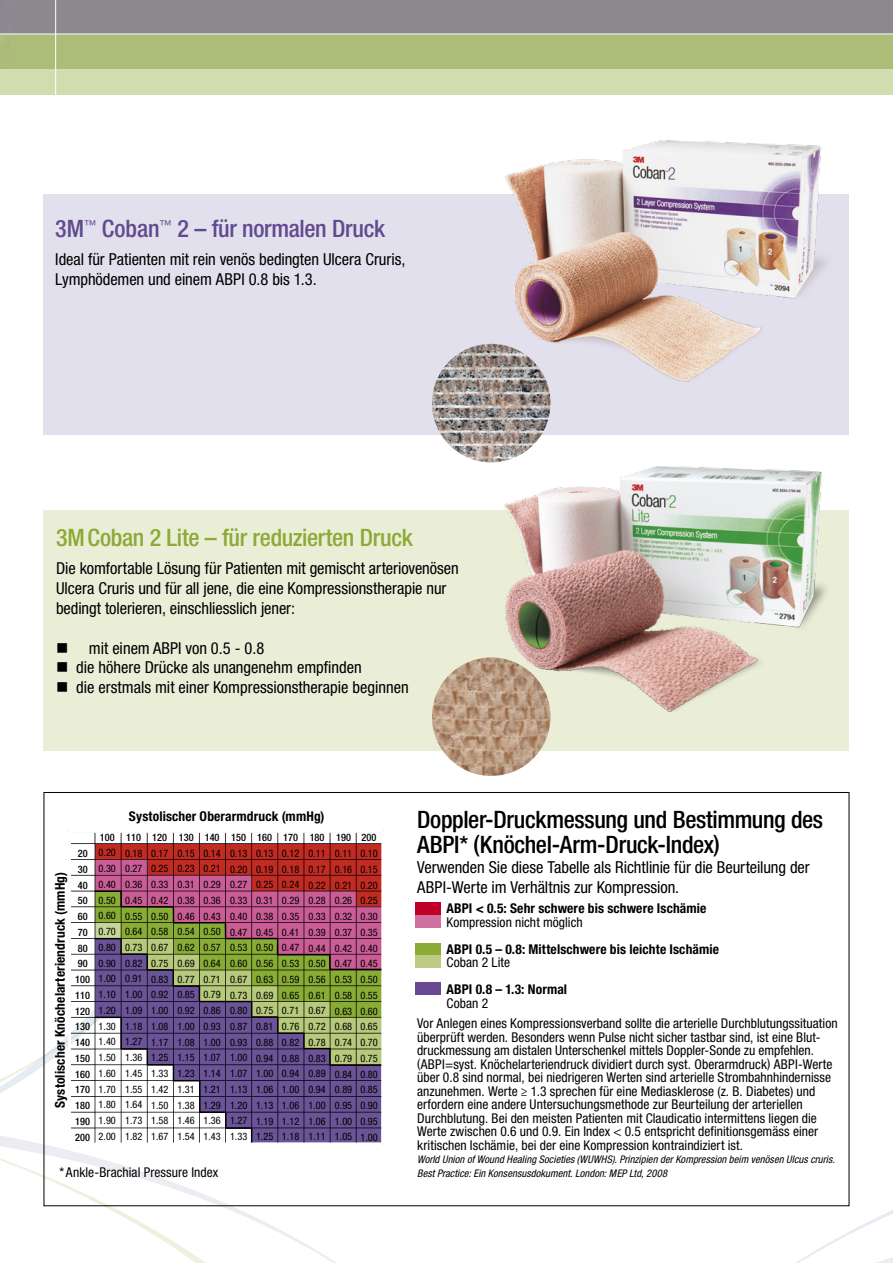
<style>
.page{position:relative;width:893px;height:1263px;background:#fff}
.page>*{position:absolute;margin:0;border:0;box-sizing:border-box;transform-origin:0 0}
.t1{font:500 condensed 24px/25.5px "Helvetica Neue LT Std";letter-spacing:-.015em;color:#000}
.t2{font:500 condensed 24px "Helvetica Neue LT Std";letter-spacing:-.015em;color:#8caa36}
.t3{font:500 condensed 24px "Helvetica Neue LT Std";letter-spacing:-.01em;color:#614a8f}
.t4{font:condensed 16.5px/19.8px "Helvetica Neue LT Std";letter-spacing:-.005em;color:#000}
.t5{font:condensed 13.5px/13.5px "Helvetica Neue LT Std";letter-spacing:.005em;color:#000}
.t6{font:700 condensed 13.5px "Helvetica Neue LT Std";letter-spacing:.01em;color:#000}
.t7{font:italic condensed 10.5px/13.5px "Helvetica Neue LT Std";letter-spacing:.01em;color:#000}
.t8{font:condensed 10.35px/15.8px "Helvetica Neue";color:#000;text-align:justify}
.t9{font:500 condensed 10.35px/15.8px "Helvetica Neue";color:#000}
</style>
<div class="page">
<svg style="left:43px;top:1193px;width:193px;height:70px"></svg>
<svg style="left:236px;top:1206px;width:269px;height:57px"></svg>
<svg style="left:505px;top:1105px;width:388px;height:158px"></svg>
<svg style="left:892px;top:1105px;width:1px;height:151px"></svg>
<div style="left:44px;top:510px;width:805px;height:240px;background:#eaeed7"></div>
<div style="left:44px;top:194px;width:805px;height:241px;background:#e3e0ed"></div>
<img style="left:432px;top:657px;width:118px;height:119px;border-radius:59px">
<svg style="left:68px;top:830px;width:316px;height:315px"></svg>
<svg style="left:0;top:844px;width:382px;height:349px"></svg>
<div style="left:415px;top:982px;width:26px;height:13px;background:#694994"></div>
<div style="left:415px;top:943px;width:26px;height:12px;background:#8caa36"></div>
<div style="left:415px;top:955px;width:26px;height:13px;background:#bdcb84"></div>
<div style="left:415px;top:902px;width:26px;height:13px;background:#c1002a"></div>
<div style="left:415px;top:915px;width:26px;height:13px;background:#cf70a0"></div>
<div style="left:0;top:68px;width:893px;height:27px;background:#d1ddaf"></div>
<div style="left:0;top:0;width:893px;height:68px;background:#abbd76"></div>
<div style="left:0;top:0;width:893px;height:34px;background:#8d888e"></div>
<hr style="left:0;top:34px;width:893px;height:1px;background:#fff">
<hr style="left:55px;top:0;width:1px;height:95px;background:#fff">
<img style="left:491px;top:140px;width:335px;height:253px">
<img style="left:489px;top:446px;width:337px;height:275px">
<img style="left:432px;top:344px;width:118px;height:118px;border-radius:59px">
<h1 class="t3" style="left:55px;top:214px;width:331px">3M<sup>™</sup> Coban<sup>™</sup> 2 – für normalen Druck</h1>
<h2 class="t4" style="left:55px;top:250px;width:352px">Ideal für Patienten mit rein venös bedingten Ulcera Cruris,<br>Lymphödemen und einem ABPI 0.8 bis 1.3.</h2>
<h1 class="t2" style="left:56px;top:523px;width:358px">3MCoban 2 Lite – für reduzierten Druck</h1>
<h2 class="t4" style="left:56px;top:559px;width:404px">Die komfortable Lösung für Patienten mit gemischt arteriovenösen<br>Ulcera Cruris und für all jene, die eine Kompressionstherapie nur bedingt tolerieren, einschliesslich jener:</h2>
<h2 class="t4" style="left:56px;top:638px;width:210px">■ mit einem ABPI von 0.5 - 0.8</h2>
<h2 class="t4" style="left:56px;top:658px;width:307px">■ die höhere Drücke als unangenehm empfinden</h2>
<h2 class="t4" style="left:56px;top:677px;width:354px">■ die erstmals mit einer Kompressionstherapie beginnen</h2>
<h3 class="t6" style="left:52px;top:1108px;width:237px;rotate:-90deg">Systolischer Knöchelarteriendruck (mmHg)</h3>
<p class="t9" style="left:75px;top:845px;width:16px">20<br>30<br>40<br>50<br>60<br>70<br>80<br>90<br>100<br>110<br>120<br>130<br>140<br>150<br>160<br>170<br>180<br>190<br>200</p>
<p class="t9" style="left:100px;top:829px;width:16px">100</p>
<p class="t8" style="left:99px;top:845px;width:19px">0.20<br>0.30<br>0.40<br>0.50<br>0.60<br>0.70<br>0.80<br>0.90<br>1.00<br>1.10<br>1.20<br>1.30<br>1.40<br>1.50<br>1.60<br>1.70<br>1.80<br>1.90<br>2.00</p>
<h3 class="t6" style="left:129px;top:808px;width:197px">Systolischer Oberarmdruck (mmHg)</h3>
<p class="t9" style="left:126px;top:829px;width:16px">110</p>
<p class="t8" style="left:125px;top:845px;width:19px">0.18<br>0.27<br>0.36<br>0.45<br>0.55<br>0.64<br>0.73</p>
<p class="t8" style="left:125px;top:971px;width:19px">0.91<br>1.00<br>1.09<br>1.18<br>1.27<br>1.36<br>1.45<br>1.55<br>1.64<br>1.73<br>1.82</p>
<p class="t8" style="left:125px;top:955px;width:19px">0.82</p>
<p class="t9" style="left:152px;top:829px;width:16px">120</p>
<p class="t8" style="left:151px;top:845px;width:19px">0.17<br>0.25<br>0.33<br>0.42<br>0.50<br>0.58<br>0.67<br>0.75<br>0.83<br>0.92<br>1.00<br>1.08<br>1.17<br>1.25<br>1.33<br>1.42<br>1.50<br>1.58<br>1.67</p>
<p class="t9" style="left:179px;top:829px;width:16px">130</p>
<p class="t8" style="left:178px;top:845px;width:19px">0.15<br>0.23<br>0.31<br>0.38<br>0.46<br>0.54<br>0.62<br>0.69<br>0.77<br>0.85<br>0.92<br>1.00<br>1.08<br>1.15<br>1.23<br>1.31<br>1.38<br>1.46<br>1.54</p>
<p class="t9" style="left:205px;top:829px;width:16px">140</p>
<p class="t8" style="left:204px;top:845px;width:19px">0.14<br>0.21<br>0.29<br>0.36<br>0.43<br>0.50<br>0.57<br>0.64<br>0.71<br>0.79<br>0.86<br>0.93<br>1.00<br>1.07<br>1.14<br>1.21<br>1.29<br>1.36<br>1.43</p>
<p class="t9" style="left:231px;top:829px;width:16px">150</p>
<p class="t8" style="left:230px;top:845px;width:19px">0.13<br>0.20<br>0.27<br>0.33<br>0.40<br>0.47<br>0.53<br>0.60<br>0.67<br>0.73<br>0.80<br>0.87<br>0.93<br>1.00<br>1.07<br>1.13<br>1.20<br>1.27<br>1.33</p>
<p class="t9" style="left:257px;top:829px;width:16px">160</p>
<p class="t8" style="left:256px;top:845px;width:19px">0.13<br>0.19<br>0.25<br>0.31<br>0.38<br>0.45<br>0.50<br>0.56<br>0.63<br>0.69<br>0.75<br>0.81<br>0.88<br>0.94<br>1.00<br>1.06<br>1.13<br>1.19<br>1.25</p>
<p class="t9" style="left:283px;top:829px;width:16px">170</p>
<p class="t8" style="left:282px;top:845px;width:19px">0.12<br>0.18<br>0.24<br>0.29<br>0.35<br>0.41<br>0.47<br>0.53<br>0.59<br>0.65<br>0.71<br>0.76<br>0.82<br>0.88<br>0.94<br>1.00<br>1.06<br>1.12<br>1.18</p>
<p class="t9" style="left:310px;top:830px;width:16px">180</p>
<p class="t8" style="left:308px;top:845px;width:19px">0.11<br>0.17<br>0.22<br>0.28<br>0.33<br>0.39<br>0.44<br>0.50<br>0.56<br>0.61<br>0.67<br>0.72<br>0.78<br>0.83<br>0.89<br>0.94<br>1.00<br>1.06<br>1.11</p>
<p class="t9" style="left:336px;top:830px;width:16px">190</p>
<p class="t8" style="left:335px;top:845px;width:19px">0.11<br>0.16<br>0.21<br>0.26<br>0.32<br>0.37<br>0.42<br>0.47<br>0.53<br>0.58<br>0.63<br>0.68<br>0.74<br>0.79<br>0.84<br>0.89<br>0.95<br>1.00<br>1.05</p>
<p class="t9" style="left:362px;top:830px;width:16px">200</p>
<p class="t8" style="left:360px;top:845px;width:19px">0.10<br>0.15<br>0.20<br>0.25<br>0.30<br>0.35<br>0.40<br>0.45<br>0.50<br>0.55<br>0.60<br>0.65<br>0.70<br>0.75<br>0.80<br>0.85<br>0.90<br>0.95<br>1.00</p>
<h3 class="t5" style="left:60px;top:1165px;width:160px">* Ankle-Brachial Pressure Index</h3>
<h1 class="t1" style="left:417px;top:806px;width:407px">Doppler-Druckmessung und Bestimmung des<br>ABPI* (Knöchel-Arm-Druck-Index)</h1>
<h2 class="t4" style="left:417px;top:857px;width:394px">Verwenden Sie diese Tabelle als Richtlinie für die Beurteilung der<br>ABPI-Werte im Verhältnis zur Kompression.</h2>
<h3 class="t6" style="left:446px;top:900px;width:261px">ABPI &lt; 0.5: Sehr schwere bis schwere Ischämie</h3>
<h3 class="t5" style="left:446px;top:915px;width:138px">Kompression nicht möglich</h3>
<h3 class="t6" style="left:446px;top:941px;width:274px">ABPI 0.5 – 0.8: Mittelschwere bis leichte Ischämie</h3>
<h3 class="t5" style="left:446px;top:955px;width:65px">Coban 2 Lite</h3>
<h3 class="t6" style="left:446px;top:981px;width:122px">ABPI 0.8 – 1.3: Normal</h3>
<h3 class="t5" style="left:446px;top:996px;width:43px">Coban 2</h3>
<p class="t5" style="left:417px;top:1016px;width:422px">Vor Anlegen eines Kompressionsverband sollte die arterielle Durchblutungssituation überprüft werden. Besonders wenn Pulse nicht sicher tastbar sind, ist eine Blut&shy;druckmessung am distalen Unterschenkel mittels Doppler-Sonde zu empfehlen. (ABPI=syst. Knöchelarteriendruck dividiert durch syst. Oberarmdruck) ABPI-Werte über 0.8 sind normal, bei niedrigeren Werten sind arterielle Strombahnhindernisse anzunehmen. Werte ≥ 1.3 sprechen für eine Mediasklerose (z. B. Diabetes) und erfordern eine andere Untersuchungsmethode zur Beurteilung der arteriellen Durchblutung. Bei den meisten Patienten mit Claudicatio intermittens liegen die Werte zwischen 0.6 und 0.9. Ein Index &lt; 0.5 entspricht definitionsgemäss einer kritischen Ischämie, bei der eine Kompression kontraindiziert ist.</p>
<p class="t7" style="left:417px;top:1153px;width:419px">World Union of Wound Healing Societies (WUWHS). Prinzipien der Kompression beim venösen Ulcus cruris.<br>Best Practice: Ein Konsensusdokument. London: MEP Ltd, 2008</p>
</div>
